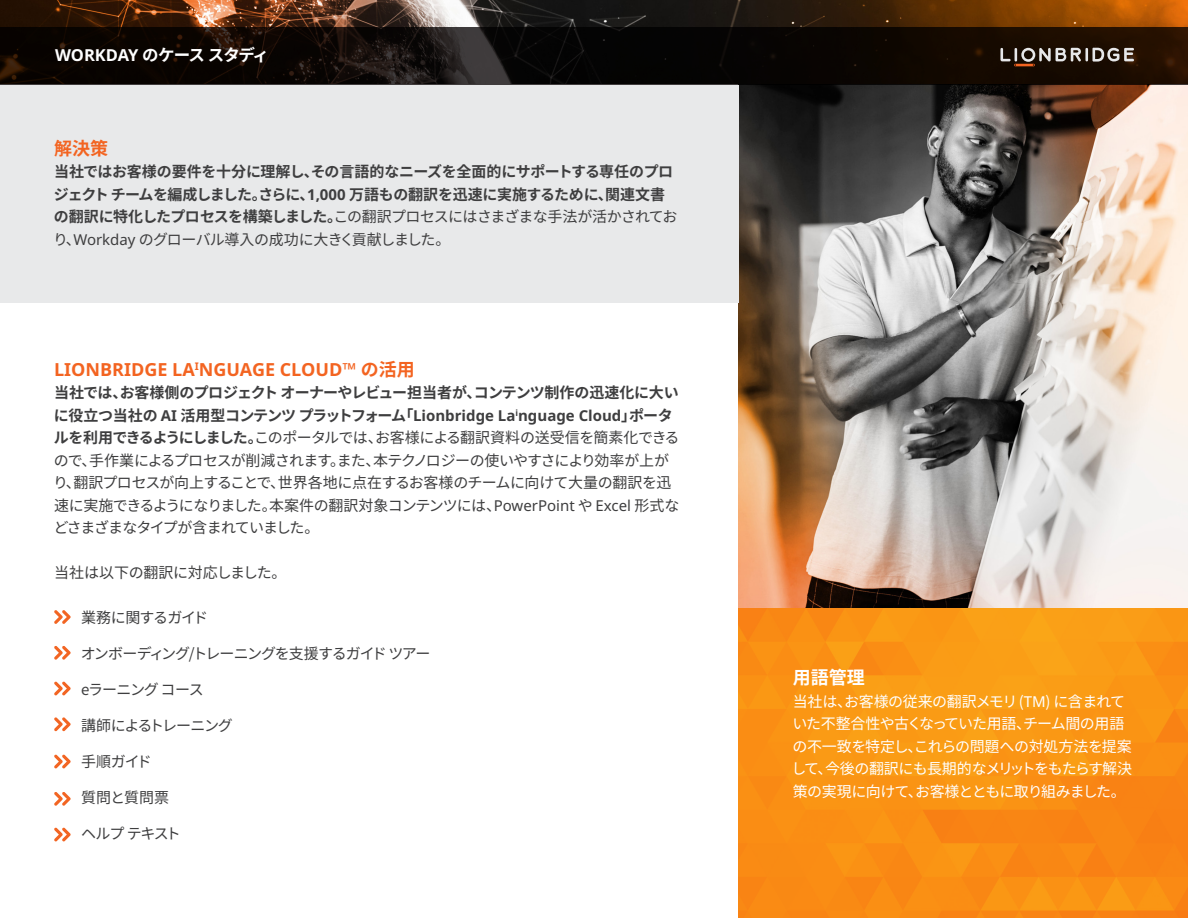
<style>
.page{position:relative;width:1188px;height:918px;background:#fff}
.page>*{position:absolute;margin:0;border:0;box-sizing:border-box;transform-origin:0 0}
.t1{font:700 18px "Noto Sans";color:#f36421}
.t2{font:700 18px "Noto Sans CJ Kjp";color:#fff}
.t3{font:700 18px "Noto Sans CJ Kjp";color:#f36421}
.t4{font:700 16.5px "Noto Sans CJ Kjp";letter-spacing:-.065em;color:#fff}
.t5{font:15px/22.5px "Noto Sans CJ Kjp";letter-spacing:-.055em;color:#3e3e3f}
.t6{font:700 15px/22.5px "Noto Sans CJ Kjp";letter-spacing:-.03em;color:#3e3e3f}
.t7{font:15px/22.5px "Noto Sans CJ Kjp";letter-spacing:-.03em;color:#fff}
.t8{font:15px "Noto Sans CJ Kjp";letter-spacing:-.075em;color:#3e3e3f}
.t9{font:15px "Noto Sans CJ Kjp";letter-spacing:-.015em;color:#3e3e3f}
.t10{font:15px "Noto Sans CJ Kjp";letter-spacing:-.08em;color:#3e3e3f}
.s1{font-family:"Noto Sans"}
.s2{font-weight:400}
.s3{font-family:"Noto Sans";font-weight:400}
.s4{font-family:"Noto Sans CJ Kjp"}
.s5{font-weight:700}
.s6{font-family:"Noto Sans";font-weight:700}
</style>
<div class="page">
<img style="left:739px;top:85px;width:449px;height:523px">
<div style="left:0;top:85px;width:739px;height:217px;background:#e8e9ea"></div>
<svg style="left:739px;top:608px;width:449px;height:310px;fill:#fa9214"></svg>
<img style="left:0;top:0;width:1188px;height:27px">
<svg style="left:0;top:27px;width:1188px;height:58px;fill:#0b0502"></svg>
<svg style="left:1000px;top:48px;width:134px;height:18px"></svg>
<svg style="left:54px;top:610px;width:17px;height:14px"></svg>
<svg style="left:54px;top:646px;width:17px;height:14px"></svg>
<svg style="left:54px;top:682px;width:17px;height:13px"></svg>
<svg style="left:54px;top:717px;width:17px;height:14px"></svg>
<svg style="left:54px;top:755px;width:17px;height:13px"></svg>
<svg style="left:54px;top:792px;width:17px;height:14px"></svg>
<svg style="left:54px;top:828px;width:17px;height:13px"></svg>
<p class="t4" style="left:55px;top:46px;width:216px"><span class="s1">WORKDAY</span> のケース スタディ</p>
<p class="t3" style="left:54px;top:138px;width:55px">解決策</p>
<p class="t6" style="left:53px;top:161px;width:626px">当社ではお客様の要件を十分に理解し、その言語的なニーズを全面的にサポートする専任のプロジェクト チームを編成しました。さらに、<span class="s1">1,000</span> 万語もの翻訳を迅速に実施するために、関連文書の翻訳に特化したプロセスを構築しました。<span class="s2">この翻訳プロセスにはさまざまな手法が活かされており、</span><span class="s3">Workday</span> <span class="s2">のグローバル導入の成功に大きく貢献しました。</span></p>
<p class="t1" style="left:54px;top:359px;width:362px">LIONBRIDGE LA<sup>I</sup>NGUAGE CLOUD™ <span class="s4">の活用</span></p>
<p class="t5" style="left:53px;top:382px;width:628px"><span class="s5">当社では、お客様側のプロジェクト オーナーやレビュー担当者が、コンテンツ制作の迅速化に大いに役立つ当社の</span> <span class="s6">AI</span> <span class="s5">活用型コンテンツ プラットフォーム「</span><span class="s6">Lionbridge La</span><sup>i</sup><span class="s6">nguage Cloud</span><span class="s5">」ポータルを利用できるようにしました。</span>このポータルでは、お客様による翻訳資料の送受信を簡素化できるので、手作業によるプロセスが削減されます。また、本テクノロジーの使いやすさにより効率が上がり、翻訳プロセスが向上することで、世界各地に点在するお客様のチームに向けて大量の翻訳を迅速に実施できるようになりました。本案件の翻訳対象コンテンツには、<span class="s1">PowerPoint</span> や <span class="s1">Excel</span> 形式などさまざまなタイプが含まれていました。</p>
<p class="t9" style="left:54px;top:564px;width:234px">当社は以下の翻訳に対応しました。</p>
<p class="t5" style="left:81px;top:607px;width:129px">業務に関するガイド</p>
<p class="t8" style="left:81px;top:645px;width:351px">オンボーディング/トレーニングを支援するガイド ツアー</p>
<p class="t8" style="left:81px;top:681px;width:124px">eラーニング コース</p>
<p class="t10" style="left:81px;top:717px;width:153px">講師によるトレーニング</p>
<p class="t5" style="left:81px;top:751px;width:72px">手順ガイド</p>
<p class="t5" style="left:81px;top:787px;width:90px">質問と質問票</p>
<p class="t5" style="left:81px;top:823px;width:101px">ヘルプ テキスト</p>
<p class="t2" style="left:793px;top:667px;width:73px">用語管理</p>
<p class="t7" style="left:792px;top:690px;width:342px">当社は、お客様の従来の翻訳メモリ (<span class="s1">TM</span>) に含まれていた不整合性や古くなっていた用語、チーム間の用語の不一致を特定し、これらの問題への対処方法を提案して、今後の翻訳にも長期的なメリットをもたらす解決策の実現に向けて、お客様とともに取り組みました。</p>
</div>
